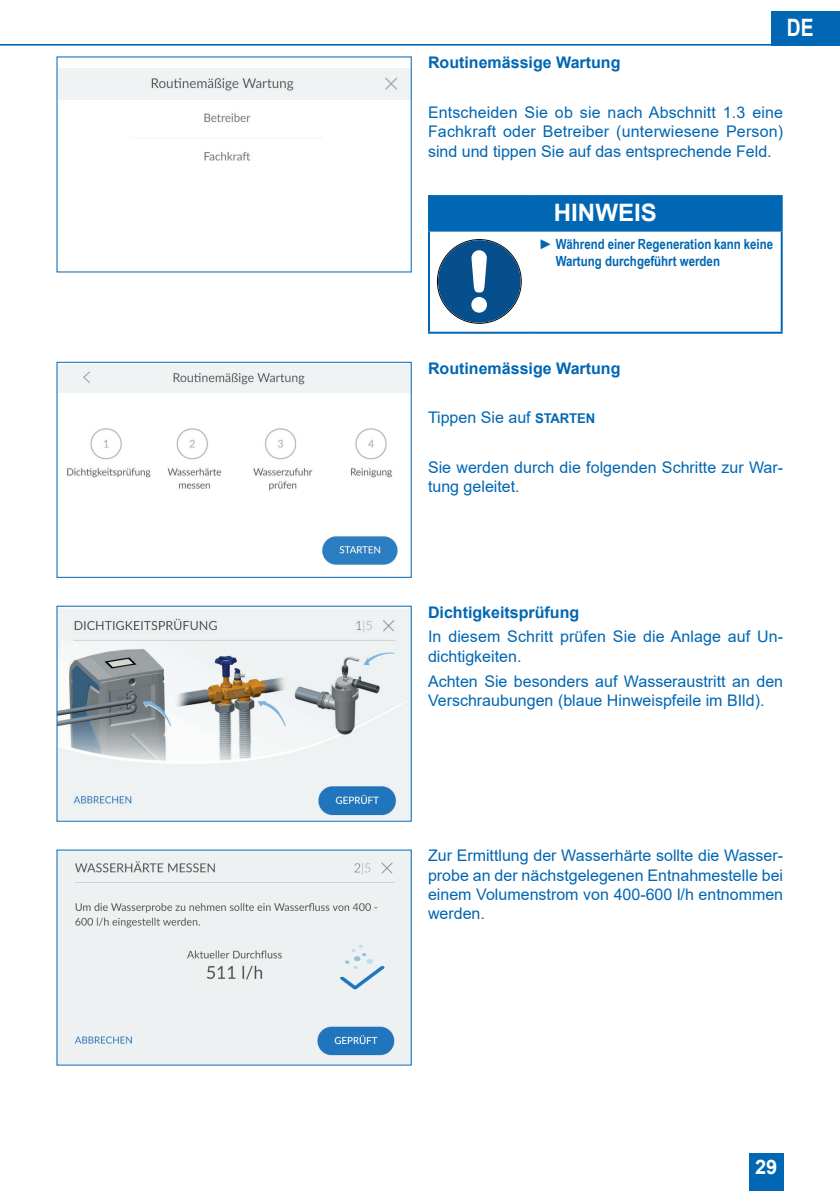
<style>
.page{position:relative;width:840px;height:1191px;background:#fff}
.page>*{position:absolute;margin:0;border:0;box-sizing:border-box;transform-origin:0 0}
.t1{font:700 24px "Arial";color:#fff}
.t2{font:700 24px "Arial";color:#fff;scale:.8 1}
.t3{font:700 20px "Arial";color:#fff}
.t4{font:16px/19.2px "Arial";color:#0166b3}
.t5{font:700 16px "Arial";color:#0166b3}
.t6{font:700 14px/16.8px "Arial Narrow";color:#0166b3}
.s1{font-family:"Arial";font-weight:400}
.s2{font-family:"Arial Narrow";font-weight:700;font-size:13.4px}
</style>
<div class="page">
<hr style="left:0;top:44px;width:839px;height:2px;background:#0166b3">
<div style="left:748px;top:1153px;width:34px;height:38px;background:#0166b3"></div>
<div style="left:771px;top:11px;width:68px;height:34px;background:#0166b3"></div>
<img style="left:59px;top:69px;width:350px;height:92px">
<div style="left:429px;top:196px;width:352px;height:35px;background:#0166b3"></div>
<hr style="left:428px;top:232px;width:2px;height:100px;background:#0166b3">
<hr style="left:780px;top:232px;width:2px;height:100px;background:#0166b3">
<hr style="left:428px;top:332px;width:102px;height:2px;background:#0166b3">
<hr style="left:530px;top:332px;width:252px;height:2px;background:#0166b3">
<hr style="left:428px;top:195px;width:102px;height:2px;background:#0166b3">
<hr style="left:428px;top:197px;width:2px;height:33px;background:#0166b3">
<hr style="left:530px;top:195px;width:252px;height:2px;background:#0166b3">
<hr style="left:780px;top:197px;width:2px;height:33px;background:#0166b3">
<hr style="left:428px;top:230px;width:102px;height:2px;background:#0166b3">
<hr style="left:530px;top:230px;width:252px;height:2px;background:#0166b3">
<div style="left:438px;top:240px;width:82px;height:83px;background:#064f8c;border-radius:50%"></div>
<svg style="left:471px;top:250px;width:15px;height:63px"></svg>
<img style="left:59px;top:364px;width:350px;height:201px">
<div style="left:57px;top:362px;width:354px;height:215px;border:1px solid #0166b3"></div>
<img style="left:59px;top:609px;width:350px;height:210px">
<img style="left:59px;top:852px;width:350px;height:211px">
<h1 class="t2" style="left:786px;top:11px;width:35px">DE</h1>
<p class="t5" style="left:428px;top:51px;width:194px">Routinemässige Wartung</p>
<p class="t4" style="left:428px;top:103px;width:356px;text-align:justify">Entscheiden Sie ob sie nach Abschnitt 1.3 eine Fachkraft oder Betreiber (unterwiesene Person) sind und tippen Sie auf das entsprechende Feld.</p>
<h1 class="t1" style="left:553px;top:196px;width:104px">HINWEIS</h1>
<p class="t6" style="left:555px;top:235px;width:219px;text-indent:-17px"><span class="s1">►</span> Während einer Regeneration kann keine<br>Wartung durchgeführt werden</p>
<p class="t5" style="left:428px;top:357px;width:194px">Routinemässige Wartung</p>
<p class="t4" style="left:428px;top:408px;width:169px">Tippen Sie auf <span class="s2">STARTEN</span></p>
<p class="t4" style="left:428px;top:458px;width:356px">Sie werden durch die folgenden Schritte zur War&shy;tung geleitet.</p>
<p class="t5" style="left:428px;top:600px;width:153px">Dichtigkeitsprüfung</p>
<p class="t4" style="left:428px;top:627px;width:356px">In diesem Schritt prüfen Sie die Anlage auf Un&shy;dichtigkeiten.</p>
<p class="t4" style="left:428px;top:671px;width:356px">Achten Sie besonders auf Wasseraustritt an den<br>Verschraubungen (blaue Hinweispfeile im BIld).</p>
<p class="t4" style="left:428px;top:846px;width:356px;text-align:justify">Zur Ermittlung der Wasserhärte sollte die Wasser&shy;probe an der nächstgelegenen Entnahmestelle bei einem Volumenstrom von 400-600 l/h entnommen werden.</p>
<p class="t3" style="left:754px;top:1152px;width:24px">29</p>
</div>
